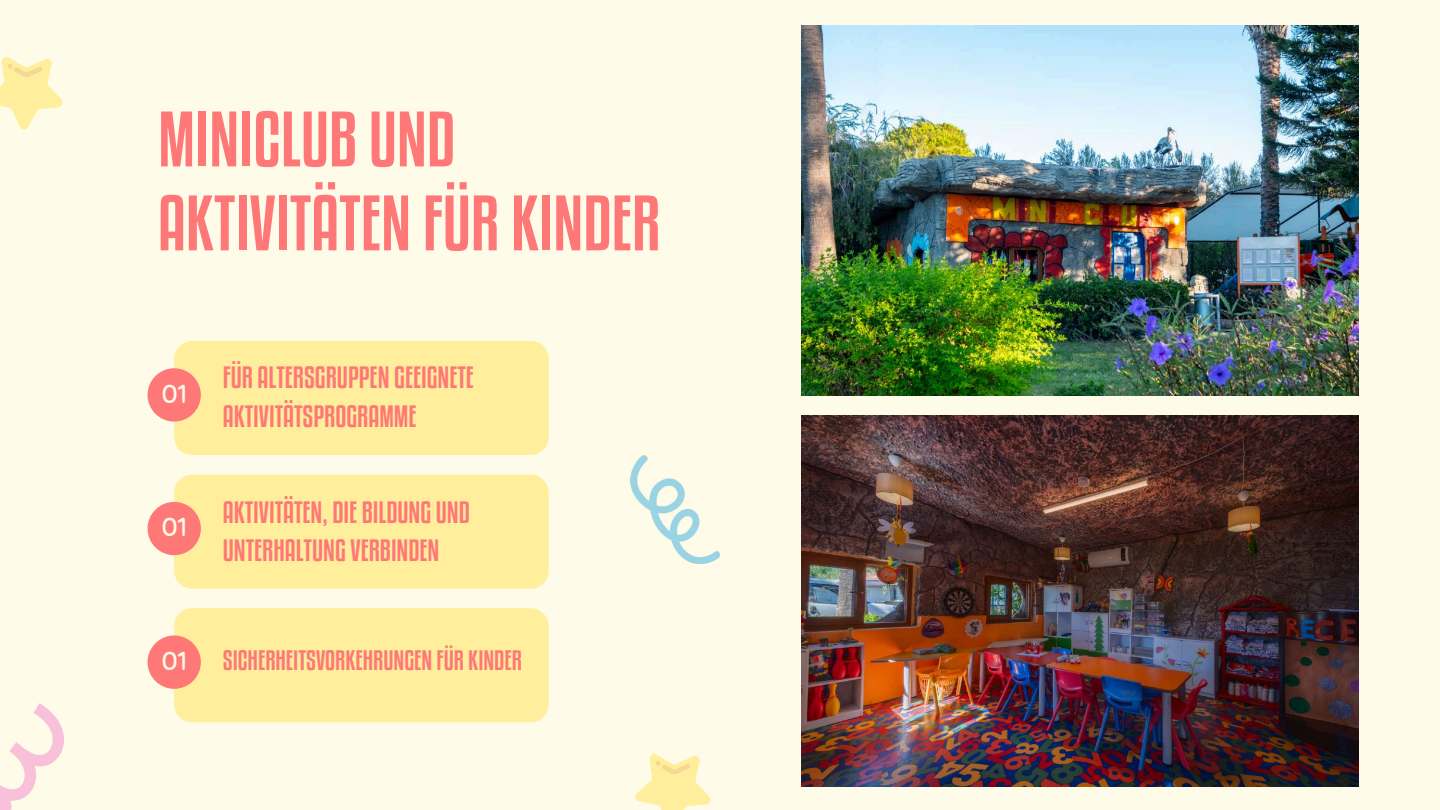
<style>
.page{position:relative;width:1440px;height:810px;background:#fffbe9}
.page>*{position:absolute;margin:0;border:0;box-sizing:border-box;transform-origin:0 0}
.t1{font:69.5px/83.9px "Kenyan Coffee Rg";color:#ff7878}
.t2{font:27.4px/38.2px "Kenyan Coffee Rg";color:#ff7878}
.t3{font:26px "Sniglet";color:#fffbe9}
.t4{font:25px "Kenyan Coffee Rg";color:#ff7878}
</style>
<div class="page">
<div style="left:174px;top:341px;width:375px;height:114px;background:#ffef9c;border-radius:18px"></div>
<div style="left:148px;top:368px;width:53px;height:54px;background:#ff7878;border-radius:50%"></div>
<svg style="left:0;top:56px;width:63px;height:74px"></svg>
<img style="left:631px;top:455px;width:89px;height:108px">
<svg style="left:635px;top:754px;width:76px;height:56px"></svg>
<div style="left:174px;top:475px;width:375px;height:114px;background:#ffef9c;border-radius:18px"></div>
<div style="left:148px;top:502px;width:53px;height:53px;background:#ff7878;border-radius:50%"></div>
<div style="left:174px;top:608px;width:375px;height:114px;background:#ffef9c;border-radius:18px"></div>
<div style="left:148px;top:636px;width:53px;height:53px;background:#ff7878;border-radius:50%"></div>
<svg style="left:0;top:703px;width:64px;height:107px"></svg>
<img style="left:802px;top:415px;width:557px;height:371px">
<img style="left:802px;top:25px;width:557px;height:370px">
<h1 class="t1" style="left:158px;top:97px;width:504px">MINICLUB UND<br>AKTIVITÄTEN FÜR KINDER</h1>
<p class="t3" style="left:162px;top:378px;width:26px">01</p>
<p class="t3" style="left:162px;top:512px;width:26px">01</p>
<p class="t3" style="left:162px;top:645px;width:26px">01</p>
<p class="t2" style="left:223px;top:358px;width:253px">FÜR ALTERSGRUPPEN GEEIGNETE<br>AKTIVITÄTSPROGRAMME</p>
<p class="t2" style="left:223px;top:493px;width:249px">AKTIVITÄTEN, DIE BILDUNG UND<br>UNTERHALTUNG VERBINDEN</p>
<p class="t4" style="left:223px;top:645px;width:301px">SICHERHEITSVORKEHRUNGEN FÜR KINDER</p>
</div>
